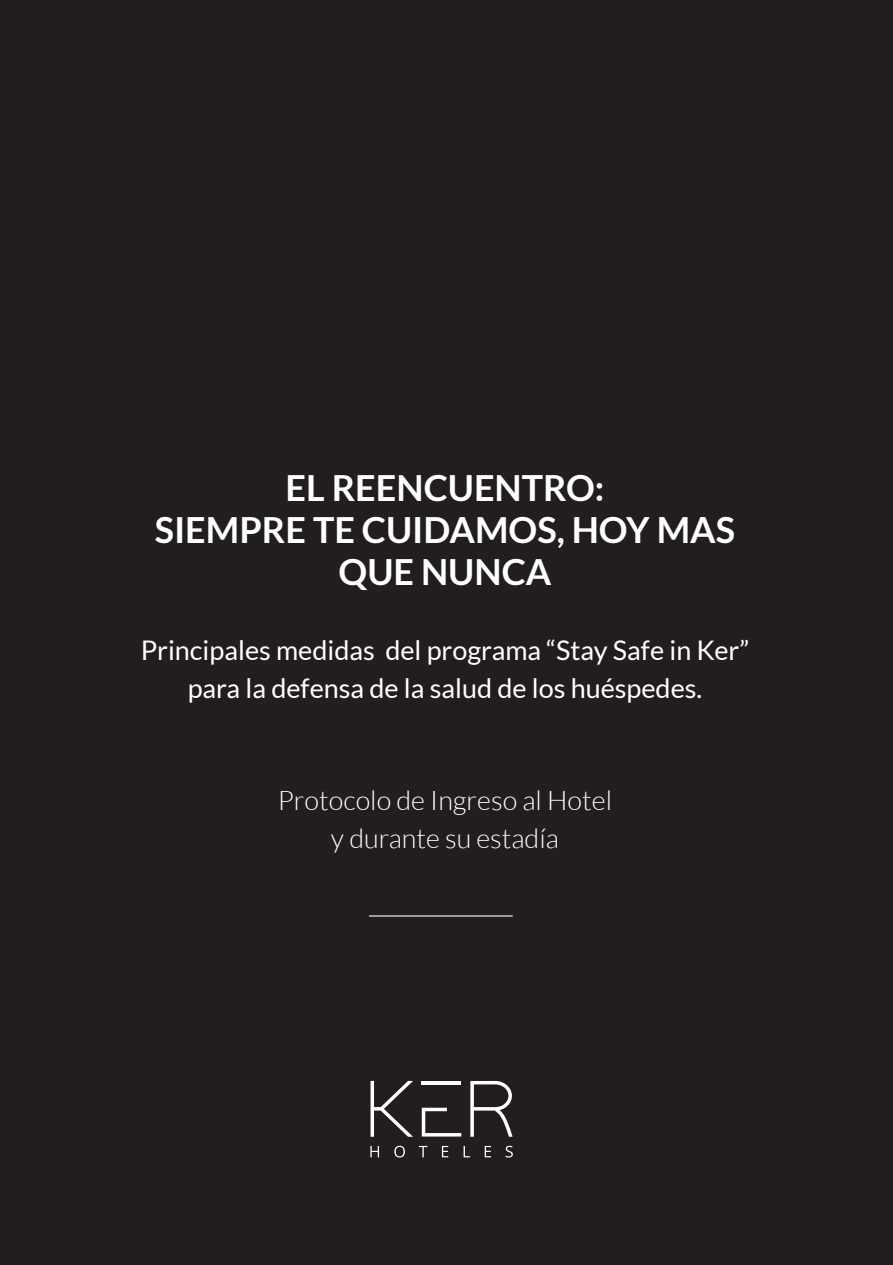
<style>
.page{position:relative;width:893px;height:1265px;background:#fff}
.page>*{position:absolute;margin:0;border:0;box-sizing:border-box;transform-origin:0 0}
.t1{font:700 36px/42px "Lato";color:#fff;text-align:center}
.t2{font:27px/37.5px "Lato";color:#fff;text-align:center}
.t3{font:300 27px/37.5px "Lato";color:#fff;text-align:center}
</style>
<div class="page">
<div style="left:0;top:0;width:893px;height:1264px;background:#221e1f"></div>
<hr style="left:422px;top:1081px;width:39px;height:3px;background:#fff">
<svg style="left:371px;top:1081px;width:42px;height:55px"></svg>
<svg style="left:422px;top:1107px;width:39px;height:29px"></svg>
<svg style="left:370px;top:1145px;width:9px;height:12px"></svg>
<svg style="left:394px;top:1145px;width:11px;height:12px"></svg>
<svg style="left:419px;top:1145px;width:8px;height:12px"></svg>
<svg style="left:442px;top:1145px;width:6px;height:12px"></svg>
<svg style="left:464px;top:1145px;width:6px;height:12px"></svg>
<svg style="left:485px;top:1145px;width:6px;height:12px"></svg>
<svg style="left:506px;top:1145px;width:7px;height:12px"></svg>
<svg style="left:470px;top:1081px;width:43px;height:55px"></svg>
<hr style="left:369px;top:915px;width:144px;height:1px;background:#fff">
<h1 class="t1" style="left:155px;top:466px;width:582px">EL REENCUENTRO:<br>SIEMPRE TE CUIDAMOS, HOY MAS<br>QUE NUNCA</h1>
<p class="t2" style="left:141px;top:631px;width:610px">Principales medidas del programa “Stay Safe in Ker” para la defensa de la salud de los huéspedes.</p>
<p class="t3" style="left:278px;top:782px;width:336px">Protocolo de Ingreso al Hotel y durante su estadía</p>
</div>
